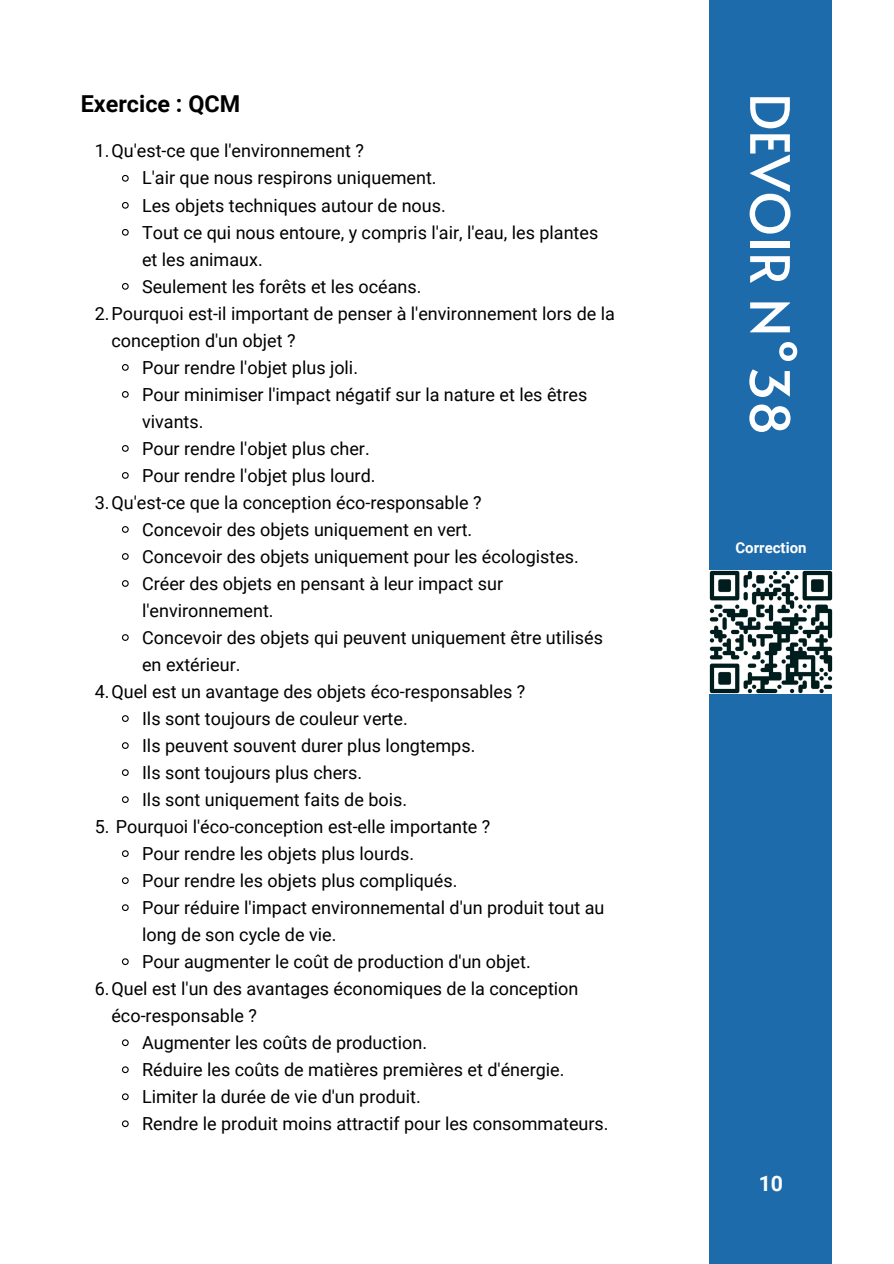
<style>
.page{position:relative;width:894px;height:1264px;background:#fff}
.page>*{position:absolute;margin:0;border:0;box-sizing:border-box;transform-origin:0 0}
.t1{font:54px "Alata";color:#fff}
.t2{font:700 23.4px "Roboto";color:#000}
.t3{font:700 21.3px "Roboto";color:#fff}
.t4{font:18px "Roboto";color:#000}
.t5{font:700 15px "Roboto";color:#fff}
</style>
<div class="page">
<div style="left:709px;top:0;width:123px;height:1263px;background:#1d6bab"></div>
<img style="left:709px;top:570px;width:123px;height:123px">
<svg style="left:122px;top:174px;width:7px;height:8px"></svg>
<svg style="left:122px;top:201px;width:7px;height:8px"></svg>
<svg style="left:122px;top:229px;width:7px;height:7px"></svg>
<svg style="left:122px;top:283px;width:7px;height:7px"></svg>
<svg style="left:122px;top:364px;width:7px;height:7px"></svg>
<svg style="left:122px;top:391px;width:7px;height:7px"></svg>
<svg style="left:122px;top:445px;width:7px;height:7px"></svg>
<svg style="left:122px;top:472px;width:7px;height:7px"></svg>
<svg style="left:122px;top:526px;width:7px;height:7px"></svg>
<svg style="left:122px;top:553px;width:7px;height:7px"></svg>
<svg style="left:122px;top:580px;width:7px;height:7px"></svg>
<svg style="left:122px;top:634px;width:7px;height:7px"></svg>
<svg style="left:122px;top:715px;width:7px;height:7px"></svg>
<svg style="left:122px;top:742px;width:7px;height:7px"></svg>
<svg style="left:122px;top:769px;width:7px;height:7px"></svg>
<svg style="left:122px;top:796px;width:7px;height:7px"></svg>
<svg style="left:122px;top:850px;width:7px;height:7px"></svg>
<svg style="left:122px;top:877px;width:7px;height:7px"></svg>
<svg style="left:122px;top:904px;width:7px;height:7px"></svg>
<svg style="left:122px;top:958px;width:7px;height:7px"></svg>
<svg style="left:122px;top:1039px;width:7px;height:7px"></svg>
<svg style="left:122px;top:1066px;width:7px;height:7px"></svg>
<svg style="left:122px;top:1093px;width:7px;height:7px"></svg>
<svg style="left:122px;top:1120px;width:7px;height:7px"></svg>
<p class="t2" style="left:81px;top:91px;width:161px">Exercice : QCM</p>
<p class="t4" style="left:95px;top:141px;width:270px">1.Qu'est-ce que l'environnement ?</p>
<p class="t4" style="left:142px;top:168px;width:296px">L'air que nous respirons uniquement.</p>
<p class="t4" style="left:142px;top:195px;width:305px">Les objets techniques autour de nous.</p>
<p class="t4" style="left:142px;top:222px;width:457px">Tout ce qui nous entoure, y compris l'air, l'eau, les plantes</p>
<p class="t4" style="left:142px;top:249px;width:122px">et les animaux.</p>
<p class="t4" style="left:142px;top:276px;width:281px">Seulement les forêts et les océans.</p>
<p class="t4" style="left:95px;top:303px;width:521px">2.Pourquoi est-il important de penser à l'environnement lors de la</p>
<p class="t4" style="left:111px;top:330px;width:185px">conception d'un objet ?</p>
<p class="t4" style="left:142px;top:357px;width:217px">Pour rendre l'objet plus joli.</p>
<p class="t4" style="left:142px;top:384px;width:446px">Pour minimiser l'impact négatif sur la nature et les êtres</p>
<p class="t4" style="left:142px;top:411px;width:63px">vivants.</p>
<p class="t4" style="left:142px;top:438px;width:229px">Pour rendre l'objet plus cher.</p>
<p class="t4" style="left:142px;top:465px;width:235px">Pour rendre l'objet plus lourd.</p>
<p class="t4" style="left:95px;top:492px;width:388px">3.Qu'est-ce que la conception éco-responsable ?</p>
<p class="t4" style="left:142px;top:519px;width:331px">Concevoir des objets uniquement en vert.</p>
<p class="t4" style="left:142px;top:546px;width:438px">Concevoir des objets uniquement pour les écologistes.</p>
<p class="t4" style="left:142px;top:573px;width:362px">Créer des objets en pensant à leur impact sur</p>
<p class="t4" style="left:142px;top:600px;width:133px">l'environnement.</p>
<p class="t4" style="left:142px;top:627px;width:462px">Concevoir des objets qui peuvent uniquement être utilisés</p>
<p class="t4" style="left:142px;top:654px;width:100px">en extérieur.</p>
<p class="t4" style="left:95px;top:681px;width:432px">4.Quel est un avantage des objets éco-responsables ?</p>
<p class="t4" style="left:142px;top:708px;width:267px">Ils sont toujours de couleur verte.</p>
<p class="t4" style="left:142px;top:735px;width:335px">Ils peuvent souvent durer plus longtemps.</p>
<p class="t4" style="left:142px;top:762px;width:222px">Ils sont toujours plus chers.</p>
<p class="t4" style="left:142px;top:789px;width:266px">Ils sont uniquement faits de bois.</p>
<p class="t4" style="left:95px;top:816px;width:397px">5. Pourquoi l'éco-conception est-elle importante ?</p>
<p class="t4" style="left:142px;top:843px;width:273px">Pour rendre les objets plus lourds.</p>
<p class="t4" style="left:142px;top:870px;width:317px">Pour rendre les objets plus compliqués.</p>
<p class="t4" style="left:142px;top:897px;width:463px">Pour réduire l'impact environnemental d'un produit tout au</p>
<p class="t4" style="left:142px;top:924px;width:196px">long de son cycle de vie.</p>
<p class="t4" style="left:142px;top:951px;width:390px">Pour augmenter le coût de production d'un objet.</p>
<p class="t4" style="left:95px;top:978px;width:485px">6.Quel est l'un des avantages économiques de la conception</p>
<p class="t4" style="left:111px;top:1005px;width:147px">éco-responsable ?</p>
<p class="t4" style="left:142px;top:1032px;width:286px">Augmenter les coûts de production.</p>
<p class="t4" style="left:142px;top:1059px;width:424px">Réduire les coûts de matières premières et d'énergie.</p>
<p class="t4" style="left:142px;top:1086px;width:280px">Limiter la durée de vie d'un produit.</p>
<p class="t4" style="left:142px;top:1113px;width:468px">Rendre le produit moins attractif pour les consommateurs.</p>
<h1 class="t1" style="left:809px;top:93px;width:344px;rotate:90deg">DEVOIR N°38</h1>
<p class="t5" style="left:735px;top:538px;width:73px">Correction</p>
<p class="t3" style="left:758px;top:1171px;width:26px">10</p>
</div>
